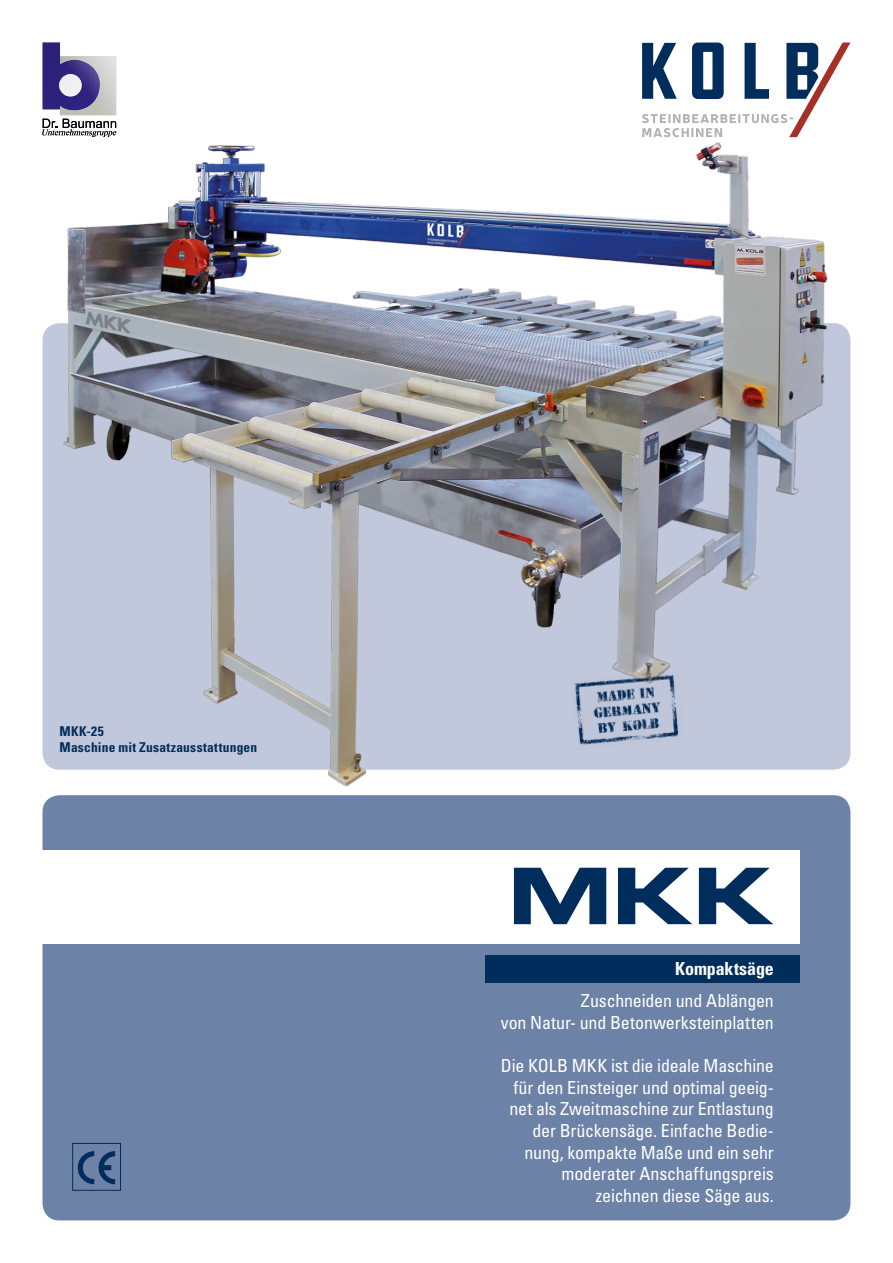
<style>
.page{position:relative;width:893px;height:1263px;background:#fff}
.page>*{position:absolute;margin:0;border:0;box-sizing:border-box;transform-origin:0 0}
.t1{font:78px "Eurostile Bold Extended Two";color:#002d5b}
.t2{font:condensed 18px/21.6px "Univers";letter-spacing:-.01em;color:#fff;text-align:right}
.t3{font:700 condensed 18px "Univers";letter-spacing:-.005em;color:#fff}
.t4{font:700 condensed 13.5px/16.2px "Univers";letter-spacing:.02em;color:#002d5b}
</style>
<div class="page">
<div style="left:43px;top:323px;width:807px;height:447px;background:#c1c8db;border-radius:17px"></div>
<div style="left:43px;top:795px;width:807px;height:425px;background:#6d82a7;border-radius:17px"></div>
<div style="left:30px;top:850px;width:769px;height:94px;background:#fff"></div>
<div style="left:485px;top:955px;width:314px;height:27px;background:#002d5b"></div>
<svg style="left:642px;top:43px;width:208px;height:94px"></svg>
<svg style="left:42px;top:43px;width:74px;height:94px"></svg>
<img style="left:60px;top:56px;width:28px;height:24px">
<img style="left:88px;top:64px;width:6px;height:42px">
<img style="left:94px;top:69px;width:6px;height:32px">
<img style="left:60px;top:80px;width:5px;height:29px">
<img style="left:77px;top:80px;width:11px;height:30px">
<img style="left:65px;top:95px;width:12px;height:15px">
<img style="left:52px;top:142px;width:786px;height:645px">
<img style="left:570px;top:671px;width:115px;height:78px">
<div style="left:72px;top:1143px;width:49px;height:48px;border:1px solid #002d5b"></div>
<svg style="left:77px;top:1151px;width:38px;height:33px"></svg>
<p class="t4" style="left:60px;top:723px;width:199px">MKK-25<br>Maschine mit Zusatzausstattungen</p>
<h1 class="t1" style="left:508px;top:841px;width:267px">MKK</h1>
<p class="t3" style="left:675px;top:957px;width:100px">Kompaktsäge</p>
<p class="t2" style="left:501px;top:990px;width:275px">Zuschneiden und Ablängen<br>von Natur- und Betonwerksteinplatten</p>
<p class="t2" style="left:501px;top:1054px;width:275px">Die KOLB MKK ist die ideale Maschine für den Einsteiger und optimal geeig&shy;net als Zweitmaschine zur Entlastung der Brückensäge. Einfache Bedie&shy;nung, kompakte Maße und ein sehr moderater Anschaffungspreis zeichnen diese Säge aus.</p>
</div>
